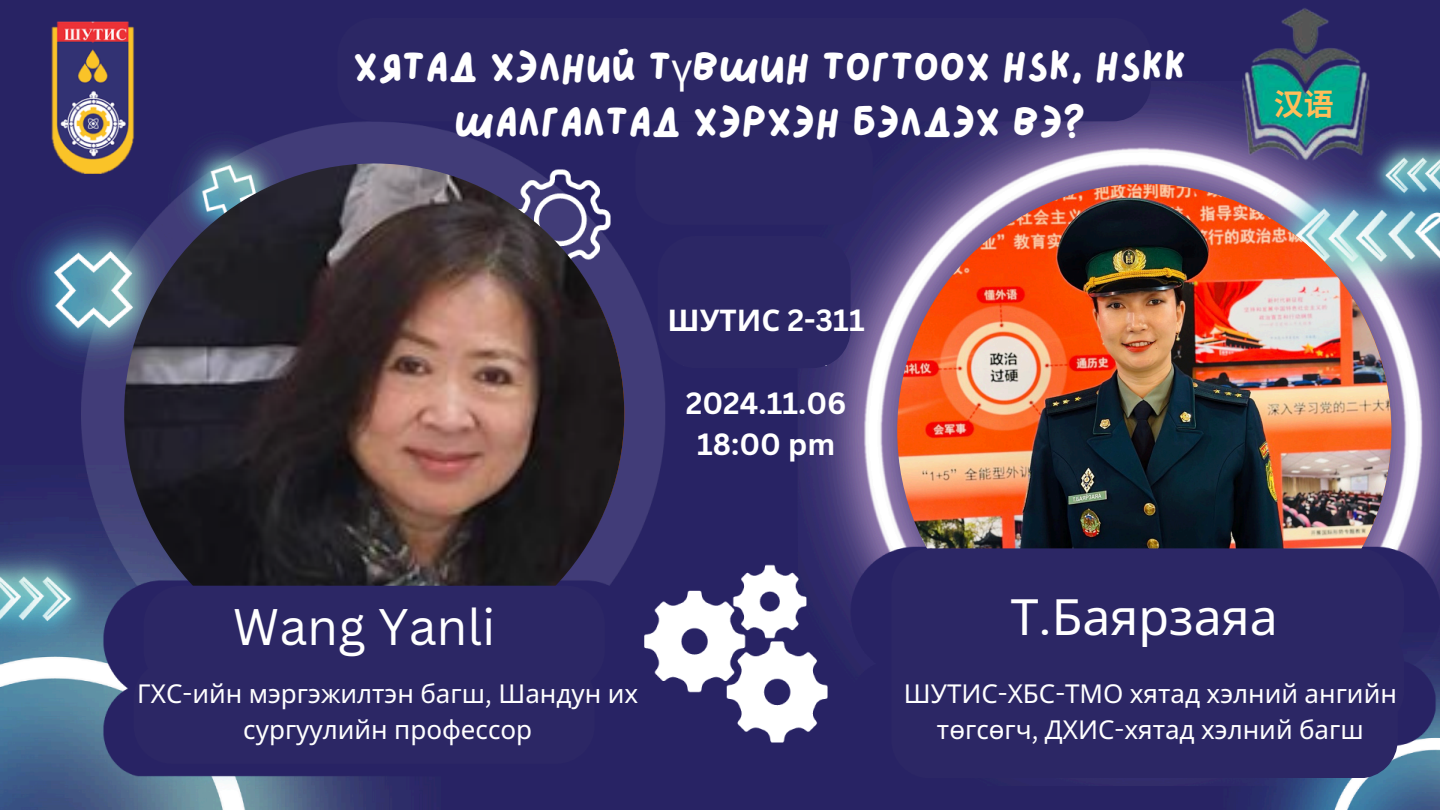
<style>
.page{position:relative;width:1440px;height:810px;background:#fff}
.page>*{position:absolute;margin:0;border:0;box-sizing:border-box;transform-origin:0 0}
.t1{font:50px "Noto Sans";color:#fff}
.t2{font:50px "Canva Sans";color:#fff}
.t3{font:40px/55.5px "Lazydog";color:#fff;text-align:center}
.t4{font:700 30px "Noto Sans CJ Ksc";color:#ffbd59}
.t5{font:700 29.9px/41.5px "Canva Sans";color:#fff;text-align:center}
.t6{font:700 29.9px "Noto Sans";color:#fff}
.t7{font:26px/36px "Noto Sans";color:#fff;text-align:center}
.s1{font-family:"Noto Sans"}
.s2{font-family:"Canva Sans"}
</style>
<div class="page">
<img style="left:0;top:0;width:1440px;height:810px">
<div style="left:134px;top:660px;width:461px;height:104px;background:#2c2765"></div>
<div style="left:337px;top:18px;width:814px;height:103px;background:#2c2765"></div>
<div style="left:635px;top:121px;width:238px;height:104px;background:#2c2765"></div>
<div style="left:658px;top:236px;width:193px;height:132px;background:#2c2765"></div>
<img style="left:124px;top:163px;width:500px;height:501px;border-radius:50%">
<div style="left:144px;top:586px;width:461px;height:103px;background:#2c2765"></div>
<img style="left:897px;top:184px;width:494px;height:494px;border-radius:50%">
<div style="left:891px;top:548px;width:507px;height:230px;background:#2c2765"></div>
<p class="t3" style="left:353px;top:41px;width:834px">Хятад хэлний т<span class="s1">ү</span>вшин тогтоох HSK, HSKK шалгалтад хэрхэн бэлдэх вэ?</p>
<h4 class="t6" style="left:668px;top:299px;width:199px">ШУТИС <span class="s2">2-311</span></h4>
<h1 class="t5" style="left:686px;top:381px;width:162px">2024.11.06<br>18:00 pm</h1>
<p class="t4" style="left:1274px;top:81px;width:61px">汉语</p>
<p class="t2" style="left:233px;top:591px;width:264px">Wang Yanli</p>
<h1 class="t1" style="left:1011px;top:582px;width:268px">Т<span class="s2">.</span>Баярзаяа</h1>
<p class="t7" style="left:904px;top:675px;width:495px">ШУТИС<span class="s2">-</span>ХБС<span class="s2">-</span>ТМО хятад хэлний ангийн төгсөгч<span class="s2">,</span> ДХИС<span class="s2">-</span>хятад хэлний багш</p>
<h3 class="t7" style="left:137px;top:675px;width:503px">ГХС<span class="s2">-</span>ийн мэргэжилтэн багш<span class="s2">,</span> Шандун их сургуулийн профессор</h3>
</div>
